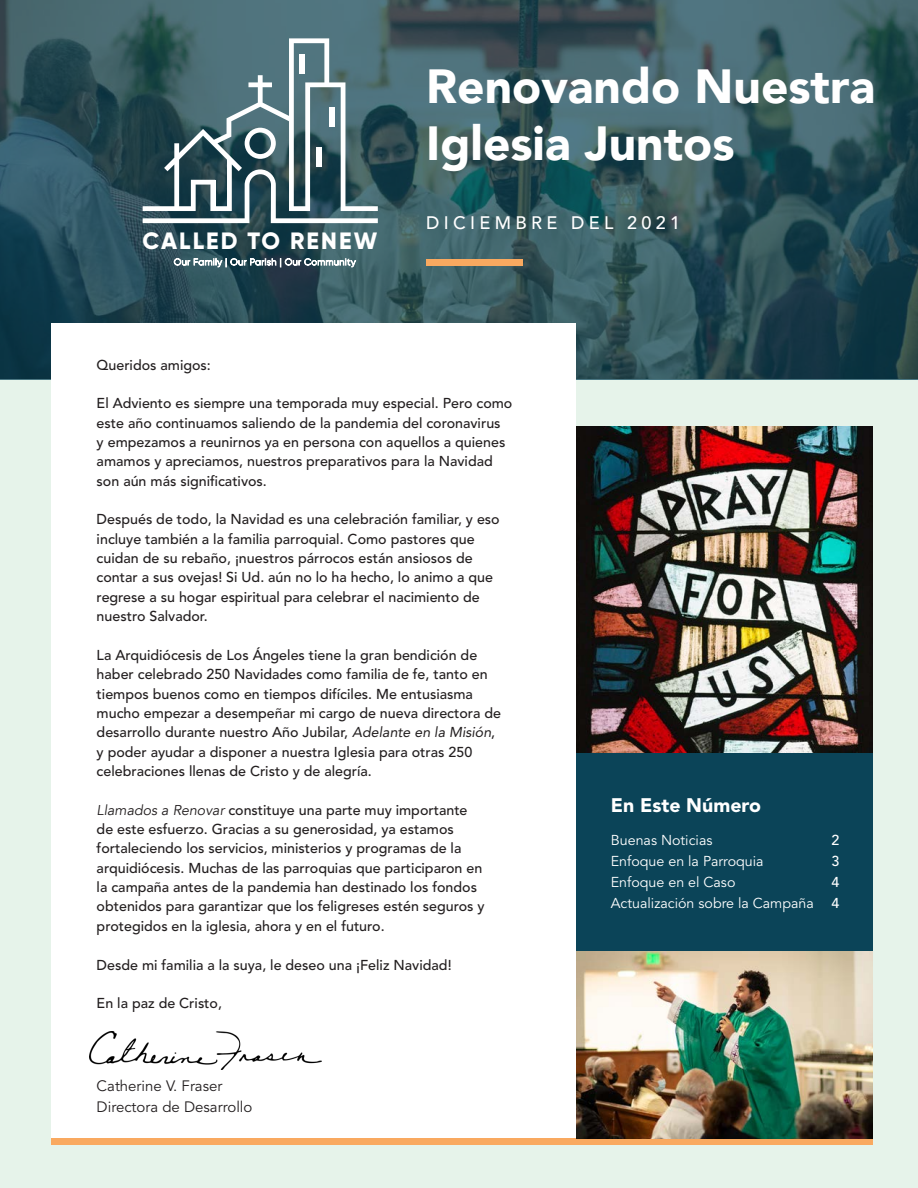
<style>
.page{position:relative;width:918px;height:1188px;background:#fff}
.page>*{position:absolute;margin:0;border:0;box-sizing:border-box;transform-origin:0 0}
.t1{font:900 47.85px/57.4px "Avenir";color:#fff}
.t2{font:800 23.55px "Gilroy";letter-spacing:.09em;color:#fff}
.Index_Box_-_Title{font:900 19.5px "Avenir LT Std";color:#fff}
.t3{font:500 18px "Avenir LT Std";letter-spacing:.24em;color:#fff}
.Below_Signature_-_ti{font:15px "Avenir LT Std";color:#231f20}
.Letter_-_text{font:500 14.25px/19.4px "Avenir LT Std";color:#231f20}
.Index_Box_-_Content{font:14.25px "Avenir LT Std";color:#fff}
.Campaign_Detail_-_Nu{font:500 14.25px "Avenir LT Std";color:#fff}
.t4{font:300 9.15px "Gilroy";letter-spacing:.035em;color:#fff}
.s1{font-weight:400;font-style:italic}
.s2{font-family:"Avenir LT";font-weight:400;font-style:italic}
</style>
<div class="page">
<div style="left:0;top:379px;width:918px;height:809px;background:#e6f3ea"></div>
<svg style="left:0;top:0;width:918px;height:380px;background:#32555d"></svg>
<div style="left:51px;top:323px;width:525px;height:814px;background:#fff"></div>
<div style="left:51px;top:1138px;width:822px;height:7px;background:#f9a960"></div>
<svg style="left:143px;top:38px;width:235px;height:185px;background:#56737a"></svg>
<div style="left:299px;top:54px;width:6px;height:20px;background:#fff"></div>
<div style="left:329px;top:107px;width:6px;height:19px;background:#fff"></div>
<div style="left:316px;top:147px;width:5px;height:19px;background:#fff"></div>
<img style="left:576px;top:427px;width:297px;height:326px">
<div style="left:576px;top:753px;width:297px;height:198px;background:#0b4458"></div>
<img style="left:576px;top:951px;width:297px;height:187px">
<img style="left:89px;top:1032px;width:232px;height:38px">
<div style="left:426px;top:259px;width:97px;height:7px;background:#f9a960"></div>
<p class="t1" style="left:426px;top:56px;width:450px">Renovando Nuestra<br>Iglesia Juntos</p>
<p class="t2" style="left:142px;top:226px;width:236px">CALLED TO RENEW</p>
<p class="t4" style="left:174px;top:256px;width:183px">Our Family | Our Parish | Our Community</p>
<p class="t3" style="left:426px;top:213px;width:255px">DICIEMBRE DEL 2021</p>
<p class="Letter_-_text" style="left:97px;top:355px;width:116px">Queridos amigos:</p>
<p class="Letter_-_text" style="left:97px;top:394px;width:417px">El Adviento es siempre una temporada muy especial. Pero como este año continuamos saliendo de la pandemia del coronavirus<br>y empezamos a reunirnos ya en persona con aquellos a quienes amamos y apreciamos, nuestros preparativos para la Navidad son aún más significativos.</p>
<p class="Letter_-_text" style="left:97px;top:510px;width:405px">Después de todo, la Navidad es una celebración familiar, y eso incluye también a la familia parroquial. Como pastores que cuidan de su rebaño, ¡nuestros párrocos están ansiosos de contar a sus ovejas! Si Ud. aún no lo ha hecho, lo animo a que regrese a su hogar espiritual para celebrar el nacimiento de nuestro Salvador.</p>
<p class="Letter_-_text" style="left:97px;top:646px;width:406px">La Arquidiócesis de Los Ángeles tiene la gran bendición de haber celebrado 250 Navidades como familia de fe, tanto en tiempos buenos como en tiempos difíciles. Me entusiasma mucho empezar a desempeñar mi cargo de nueva directora de desarrollo durante nuestro Año Jubilar, <span class="s1">Adelante en la Misión</span>, y poder ayudar a disponer a nuestra Iglesia para otras 250 celebraciones llenas de Cristo y de alegría.</p>
<p class="Letter_-_text" style="left:97px;top:800px;width:389px"><span class="s2">Llamados a Renovar</span> constituye una parte muy importante de este esfuerzo. Gracias a su generosidad, ya estamos fortaleciendo los servicios, ministerios y programas de la arquidiócesis. Muchas de las parroquias que participaron en la campaña antes de la pandemia han destinado los fondos obtenidos para garantizar que los feligreses estén seguros y protegidos en la iglesia, ahora y en el futuro.</p>
<p class="Letter_-_text" style="left:97px;top:955px;width:356px">Desde mi familia a la suya, le deseo una ¡Feliz Navidad!</p>
<p class="Letter_-_text" style="left:97px;top:994px;width:127px">En la paz de Cristo,</p>
<p class="Below_Signature_-_ti" style="left:97px;top:1077px;width:127px">Catherine V. Fraser</p>
<p class="Below_Signature_-_ti" style="left:97px;top:1098px;width:157px">Directora de Desarrollo</p>
<p class="Index_Box_-_Title" style="left:611px;top:794px;width:152px">En Este Número</p>
<p class="Index_Box_-_Content" style="left:611px;top:832px;width:103px">Buenas Noticias</p>
<p class="Index_Box_-_Content" style="left:611px;top:853px;width:154px">Enfoque en la Parroquia</p>
<p class="Index_Box_-_Content" style="left:611px;top:874px;width:126px">Enfoque en el Caso</p>
<p class="Index_Box_-_Content" style="left:611px;top:895px;width:204px">Actualización sobre la Campaña</p>
<p class="Campaign_Detail_-_Nu" style="left:831px;top:832px;width:9px">2</p>
<p class="Campaign_Detail_-_Nu" style="left:831px;top:853px;width:9px">3</p>
<p class="Campaign_Detail_-_Nu" style="left:831px;top:874px;width:9px">4</p>
<p class="Campaign_Detail_-_Nu" style="left:831px;top:895px;width:9px">4</p>
</div>
